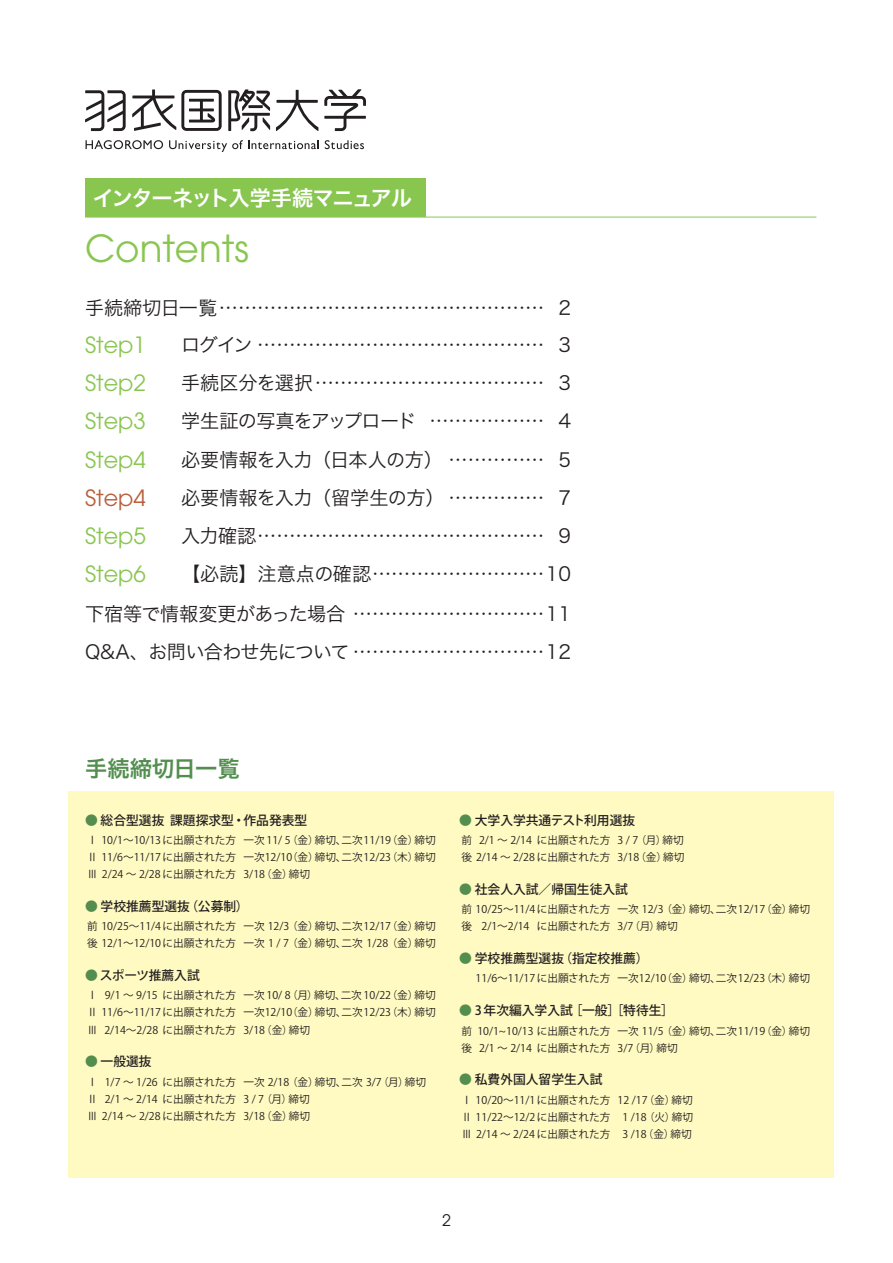
<style>
.page{position:relative;width:893px;height:1263px;background:#fff}
.page>*{position:absolute;margin:0;border:0;box-sizing:border-box;transform-origin:0 0}
.t1{font:37.2px "Avant Garde";color:#89c650}
.t2{font:22.35px "Avant Garde";color:#89c650}
.t3{font:22.35px "Hira Kaku Pro W6";color:#538e4f}
.t4{font:22.35px "Avant Garde";color:#b85f3b}
.t5{font:21.3px "Hira Kaku Pro W6";letter-spacing:-.065em;color:#fff}
.t6{font:19.2px "Hira Kaku Pro W3";letter-spacing:-.03em;color:#231f20}
.t7{font:19.2px "Hira Kaku Pro W3";color:#231f20}
.t8{font:19.2px "Hira Kaku Pro W3";letter-spacing:-.01em;color:#231f20}
.t9{font:15.9px "Avant Garde";color:#231f20}
.t10{font:500 12.75px "Koz Go Pr 6 N";color:#231f20}
.t11{font:500 12.75px "Koz Go Pr 6 N";letter-spacing:-.02em;color:#231f20}
.t12{font:10.65px "Koz Go Pr 6 N";color:#231f20}
.s1{color:#538e4f}
</style>
<div class="page">
<svg style="left:86px;top:140px;width:77px;height:9px"></svg>
<svg style="left:169px;top:140px;width:150px;height:12px"></svg>
<svg style="left:325px;top:140px;width:39px;height:9px"></svg>
<svg style="left:85px;top:90px;width:41px;height:41px"></svg>
<svg style="left:276px;top:90px;width:42px;height:41px"></svg>
<svg style="left:132px;top:89px;width:90px;height:42px"></svg>
<svg style="left:228px;top:89px;width:42px;height:42px"></svg>
<svg style="left:324px;top:89px;width:42px;height:42px"></svg>
<div style="left:85px;top:179px;width:340px;height:38px;background:#89c650"></div>
<hr style="left:85px;top:217px;width:731px;height:1px;background:#89c650">
<div style="left:68px;top:791px;width:765px;height:387px;background:#fffac1"></div>
<p class="t5" style="left:93px;top:178px;width:320px">インターネット入学手続マニュアル</p>
<p class="t1" style="left:85px;top:226px;width:165px">Contents</p>
<p class="t7" style="left:85px;top:290px;width:487px">手続締切日一覧……………………………………………… 2</p>
<p class="t2" style="left:85px;top:331px;width:62px">Step1</p>
<p class="t6" style="left:181px;top:327px;width:391px">ログイン………………………………………… 3</p>
<p class="t2" style="left:85px;top:370px;width:62px">Step2</p>
<p class="t7" style="left:181px;top:366px;width:391px">手続区分を選択………………………………… 3</p>
<p class="t2" style="left:85px;top:408px;width:62px">Step3</p>
<p class="t6" style="left:181px;top:404px;width:391px">学生証の写真をアップロード… ……………… 4</p>
<p class="t2" style="left:85px;top:446px;width:62px">Step4</p>
<p class="t6" style="left:181px;top:442px;width:391px">必要情報を入力（日本人の方）… …………… 5</p>
<p class="t4" style="left:85px;top:484px;width:62px">Step4</p>
<p class="t6" style="left:181px;top:481px;width:391px">必要情報を入力（留学生の方）… …………… 7</p>
<p class="t2" style="left:85px;top:523px;width:62px">Step5</p>
<p class="t6" style="left:181px;top:519px;width:391px">入力確認………………………………………… 9</p>
<p class="t2" style="left:85px;top:561px;width:62px">Step6</p>
<p class="t7" style="left:181px;top:557px;width:391px">【必読】注意点の確認…………………………10</p>
<p class="t8" style="left:85px;top:596px;width:488px">下宿等で情報変更があった場合……………………………11</p>
<p class="t6" style="left:85px;top:635px;width:488px">Q&amp;A、お問い合わせ先について……………………………12</p>
<p class="t3" style="left:85px;top:748px;width:156px">手続締切日一覧</p>
<p class="t10" style="left:85px;top:813px;width:224px"><span class="s1">●</span> 総合型選抜 課題探求型・作品発表型</p>
<p class="t12" style="left:87px;top:834px;width:150px">Ⅰ 10/1～10/13に出願された方</p>
<p class="t12" style="left:243px;top:834px;width:49px">一次 11/ 5</p>
<p class="t12" style="left:287px;top:834px;width:105px">（金）締切、二次11/19</p>
<p class="t12" style="left:387px;top:834px;width:50px">（金）締切</p>
<p class="t12" style="left:87px;top:851px;width:150px">Ⅱ 11/6～11/17に出願された方</p>
<p class="t12" style="left:243px;top:851px;width:50px">一次12/10</p>
<p class="t12" style="left:287px;top:851px;width:105px">（金）締切、二次12/23</p>
<p class="t12" style="left:387px;top:851px;width:50px">（木）締切</p>
<p class="t12" style="left:87px;top:868px;width:150px">Ⅲ 2/24 ～ 2/28 に出願された方</p>
<p class="t12" style="left:243px;top:868px;width:68px">3/18（金）締切</p>
<p class="t10" style="left:85px;top:899px;width:165px"><span class="s1">●</span> 学校推薦型選抜（公募制）</p>
<p class="t12" style="left:87px;top:920px;width:150px">前 10/25～11/4に出願された方</p>
<p class="t12" style="left:243px;top:920px;width:47px">一次 12/3</p>
<p class="t12" style="left:287px;top:920px;width:105px">（金）締切、二次12/17</p>
<p class="t12" style="left:387px;top:920px;width:50px">（金）締切</p>
<p class="t12" style="left:87px;top:937px;width:150px">後 12/1～12/10に出願された方</p>
<p class="t12" style="left:243px;top:937px;width:47px">一次 1 / 7</p>
<p class="t12" style="left:287px;top:937px;width:150px">（金）締切、二次 1/28（金）締切</p>
<p class="t11" style="left:85px;top:968px;width:116px"><span class="s1">●</span> スポーツ推薦入試</p>
<p class="t12" style="left:87px;top:989px;width:12px">Ⅰ</p>
<p class="t12" style="left:105px;top:989px;width:54px">9/1 ～ 9/15</p>
<p class="t12" style="left:163px;top:989px;width:75px">に出願された方</p>
<p class="t12" style="left:243px;top:989px;width:49px">一次 10/ 8</p>
<p class="t12" style="left:287px;top:989px;width:105px">（月）締切、二次 10/22</p>
<p class="t12" style="left:387px;top:989px;width:50px">（金）締切</p>
<p class="t12" style="left:87px;top:1006px;width:150px">Ⅱ 11/6～11/17に出願された方</p>
<p class="t12" style="left:243px;top:1006px;width:50px">一次12/10</p>
<p class="t12" style="left:287px;top:1006px;width:105px">（金）締切、二次12/23</p>
<p class="t12" style="left:387px;top:1006px;width:50px">（木）締切</p>
<p class="t12" style="left:87px;top:1023px;width:12px">Ⅲ</p>
<p class="t12" style="left:104px;top:1023px;width:133px">2/14～2/28 に出願された方</p>
<p class="t12" style="left:243px;top:1023px;width:68px">3/18（金）締切</p>
<p class="t10" style="left:85px;top:1054px;width:68px"><span class="s1">●</span> 一般選抜</p>
<p class="t12" style="left:87px;top:1076px;width:12px">Ⅰ</p>
<p class="t12" style="left:105px;top:1076px;width:54px">1/7 ～ 1/26</p>
<p class="t12" style="left:163px;top:1076px;width:75px">に出願された方</p>
<p class="t12" style="left:243px;top:1076px;width:47px">一次 2/18</p>
<p class="t12" style="left:287px;top:1076px;width:140px">（金）締切、二次 3/7（月）締切</p>
<p class="t12" style="left:87px;top:1093px;width:12px">Ⅱ</p>
<p class="t12" style="left:105px;top:1093px;width:54px">2/1 ～ 2/14</p>
<p class="t12" style="left:163px;top:1093px;width:75px">に出願された方</p>
<p class="t12" style="left:243px;top:1093px;width:68px">3 / 7 （月）締切</p>
<p class="t12" style="left:87px;top:1110px;width:150px">Ⅲ 2/14 ～ 2/28 に出願された方</p>
<p class="t12" style="left:243px;top:1110px;width:68px">3/18（金）締切</p>
<p class="t10" style="left:459px;top:813px;width:177px"><span class="s1">●</span> 大学入学共通テスト利用選抜</p>
<p class="t12" style="left:461px;top:834px;width:12px">前</p>
<p class="t12" style="left:479px;top:834px;width:54px">2/1 ～ 2/14</p>
<p class="t12" style="left:537px;top:834px;width:75px">に出願された方</p>
<p class="t12" style="left:618px;top:834px;width:68px">3 / 7 （月）締切</p>
<p class="t12" style="left:461px;top:851px;width:150px">後 2/14 ～ 2/28 に出願された方</p>
<p class="t12" style="left:618px;top:851px;width:68px">3/18（金）締切</p>
<p class="t10" style="left:459px;top:882px;width:170px"><span class="s1">●</span> 社会人入試／帰国生徒入試</p>
<p class="t12" style="left:461px;top:903px;width:150px">前 10/25～11/4に出願された方</p>
<p class="t12" style="left:618px;top:903px;width:47px">一次 12/3</p>
<p class="t12" style="left:661px;top:903px;width:105px">（金）締切、二次12/17</p>
<p class="t12" style="left:761px;top:903px;width:50px">（金）締切</p>
<p class="t12" style="left:461px;top:920px;width:12px">後</p>
<p class="t12" style="left:481px;top:920px;width:50px">2/1〜2/14</p>
<p class="t12" style="left:537px;top:920px;width:75px">に出願された方</p>
<p class="t12" style="left:618px;top:920px;width:62px">3/7（月）締切</p>
<p class="t10" style="left:459px;top:951px;width:191px"><span class="s1">●</span> 学校推薦型選抜（指定校推薦）</p>
<p class="t12" style="left:476px;top:972px;width:136px">11/6〜11/17に出願された方</p>
<p class="t12" style="left:618px;top:972px;width:50px">一次12/10</p>
<p class="t12" style="left:661px;top:972px;width:105px">（金）締切、二次12/23</p>
<p class="t12" style="left:761px;top:972px;width:50px">（木）締切</p>
<p class="t10" style="left:459px;top:1003px;width:216px"><span class="s1">●</span> 3 年次編入学入試 ［一般］［特待生］</p>
<p class="t12" style="left:461px;top:1025px;width:12px">前</p>
<p class="t12" style="left:477px;top:1025px;width:134px">10/1~10/13 に出願された方</p>
<p class="t12" style="left:618px;top:1025px;width:47px">一次 11/5</p>
<p class="t12" style="left:661px;top:1025px;width:105px">（金）締切、二次11/19</p>
<p class="t12" style="left:761px;top:1025px;width:50px">（金）締切</p>
<p class="t12" style="left:461px;top:1042px;width:12px">後</p>
<p class="t12" style="left:479px;top:1042px;width:54px">2/1 〜 2/14</p>
<p class="t12" style="left:537px;top:1042px;width:75px">に出願された方</p>
<p class="t12" style="left:618px;top:1042px;width:62px">3/7（月）締切</p>
<p class="t10" style="left:459px;top:1072px;width:145px"><span class="s1">●</span> 私費外国人留学生入試</p>
<p class="t12" style="left:461px;top:1094px;width:150px">Ⅰ 10/20～11/1に出願された方</p>
<p class="t12" style="left:618px;top:1094px;width:77px">12 /17（金）締切</p>
<p class="t12" style="left:461px;top:1111px;width:150px">Ⅱ 11/22〜12/2に出願された方</p>
<p class="t12" style="left:623px;top:1111px;width:72px">1 /18 （火）締切</p>
<p class="t12" style="left:461px;top:1128px;width:150px">Ⅲ 2/14 ～ 2/24 に出願された方</p>
<p class="t12" style="left:623px;top:1128px;width:71px">3 /18（金）締切</p>
<h3 class="t9" style="left:442px;top:1210px;width:10px">2</h3>
</div>
